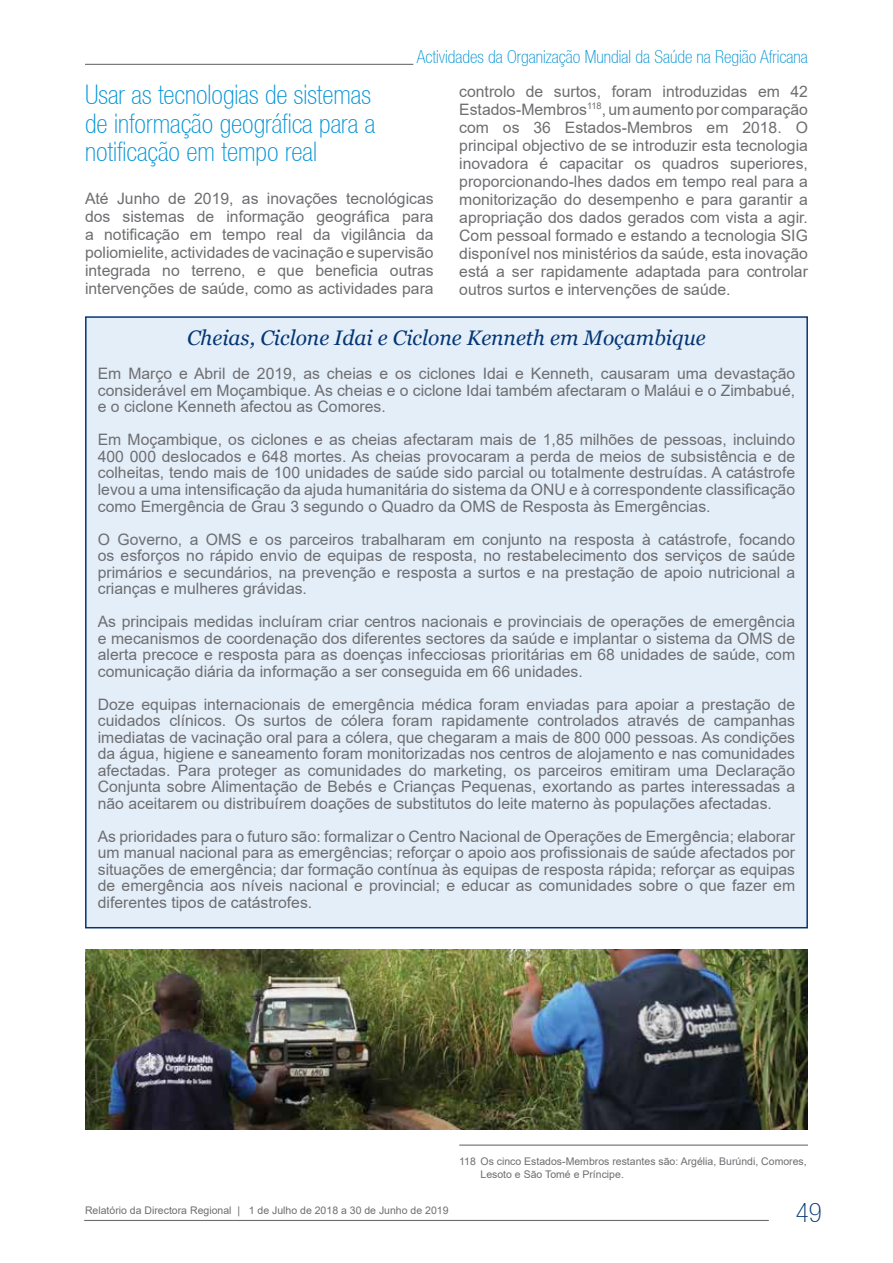
<style>
.page{position:relative;width:893px;height:1263px;background:#fff}
.page>*{position:absolute;margin:0;border:0;box-sizing:border-box;transform-origin:0 0}
.t1{font:100 condensed 27px/28.5px "Helvetica 37";color:#0093d5}
.t2{font:100 condensed 27px "Helvetica 37";color:#043673}
.t3{font:italic 21px "Georgia";color:#043673}
.t4{font:100 condensed 18px "Helvetica 37";color:#0093d5}
.t5{font:15.75px/16.5px "Arial";color:#6d6e71;text-align:justify}
.t6{font:10.5px/12.6px "Arial";color:#6d6e71}
</style>
<div class="page">
<hr style="left:84px;top:1220px;width:685px;height:1px;background:#6d6e71">
<hr style="left:85px;top:64px;width:328px;height:1px;background:#6d6e71">
<div style="left:85px;top:316px;width:723px;height:612px;background:#e4eef9;border:2px solid #043673"></div>
<img style="left:85px;top:950px;width:723px;height:179px">
<hr style="left:459px;top:1144px;width:349px;height:2px;background:#6d6e71">
<p class="t4" style="left:417px;top:47px;width:393px">Actividades da Organização Mundial da Saúde na Região Africana</p>
<p class="t5" style="left:459px;top:82px;width:350px;line-height:18px">controlo de surtos, foram introduzidas em 42<br>Estados-Membros<sup>118</sup>, um aumento por comparação com os 36 Estados-Membros em 2018. O principal objectivo de se introduzir esta tecnologia inovadora é capacitar os quadros superiores, proporcionando-lhes dados em tempo real para a monitorização do desempenho e para garantir a apropriação dos dados gerados com vista a agir.<br>Com pessoal formado e estando a tecnologia SIG disponível nos ministérios da saúde, esta inovação está a ser rapidamente adaptada para controlar outros surtos e intervenções de saúde.</p>
<h2 class="t3" style="left:187px;top:324px;width:520px">Cheias, Ciclone Idai e Ciclone Kenneth em Moçambique</h2>
<p class="t5" style="left:98px;top:366px;width:699px">Em Março e Abril de 2019, as cheias e os ciclones Idai e Kenneth, causaram uma devastação considerável em Moçambique. As cheias e o ciclone Idai também afectaram o Maláui e o Zimbabué, e o ciclone Kenneth afectou as Comores.</p>
<p class="t5" style="left:98px;top:432px;width:699px">Em Moçambique, os ciclones e as cheias afectaram mais de 1,85 milhões de pessoas, incluindo 400 000 deslocados e 648 mortes. As cheias provocaram a perda de meios de subsistência e de colheitas, tendo mais de 100 unidades de saúde sido parcial ou totalmente destruídas. A catástrofe levou a uma intensificação da ajuda humanitária do sistema da ONU e à correspondente classificação como Emergência de Grau 3 segundo o Quadro da OMS de Resposta às Emergências.</p>
<p class="t5" style="left:98px;top:531px;width:699px">O Governo, a OMS e os parceiros trabalharam em conjunto na resposta à catástrofe, focando os esforços no rápido envio de equipas de resposta, no restabelecimento dos serviços de saúde primários e secundários, na prevenção e resposta a surtos e na prestação de apoio nutricional a crianças e mulheres grávidas.</p>
<p class="t5" style="left:98px;top:613px;width:699px">As principais medidas incluíram criar centros nacionais e provinciais de operações de emergência e mecanismos de coordenação dos diferentes sectores da saúde e implantar o sistema da OMS de alerta precoce e resposta para as doenças infecciosas prioritárias em 68 unidades de saúde, com comunicação diária da informação a ser conseguida em 66 unidades.</p>
<p class="t5" style="left:98px;top:696px;width:699px">Doze equipas internacionais de emergência médica foram enviadas para apoiar a prestação de cuidados clínicos. Os surtos de cólera foram rapidamente controlados através de campanhas imediatas de vacinação oral para a cólera, que chegaram a mais de 800 000 pessoas. As condições da água, higiene e saneamento foram monitorizadas nos centros de alojamento e nas comunidades afectadas. Para proteger as comunidades do marketing, os parceiros emitiram uma Declaração Conjunta sobre Alimentação de Bebés e Crianças Pequenas, exortando as partes interessadas a não aceitarem ou distribuírem doações de substitutos do leite materno às populações afectadas.</p>
<p class="t5" style="left:98px;top:828px;width:699px">As prioridades para o futuro são: formalizar o Centro Nacional de Operações de Emergência; elaborar um manual nacional para as emergências; reforçar o apoio aos profissionais de saúde afectados por situações de emergência; dar formação contínua às equipas de resposta rápida; reforçar as equipas de emergência aos níveis nacional e provincial; e educar as comunidades sobre o que fazer em diferentes tipos de catástrofes.</p>
<h1 class="t1" style="left:85px;top:80px;width:292px">Usar as tecnologias de sistemas de informação geográfica para a notificação em tempo real</h1>
<p class="t5" style="left:85px;top:189px;width:350px;line-height:18px">Até Junho de 2019, as inovações tecnológicas dos sistemas de informação geográfica para a notificação em tempo real da vigilância da poliomielite, actividades de vacinação e supervisão integrada no terreno, e que beneficia outras intervenções de saúde, como as actividades para</p>
<p class="t6" style="left:480px;top:1155px;width:328px;text-indent:-21px">118 Os cinco Estados-Membros restantes são: Argélia, Burúndi, Comores,<br>Lesoto e São Tomé e Príncipe.</p>
<p class="t6" style="left:85px;top:1204px;width:365px">Relatório da Directora Regional | 1 de Julho de 2018 a 30 de Junho de 2019</p>
<h1 class="t2" style="left:796px;top:1197px;width:27px">49</h1>
</div>
